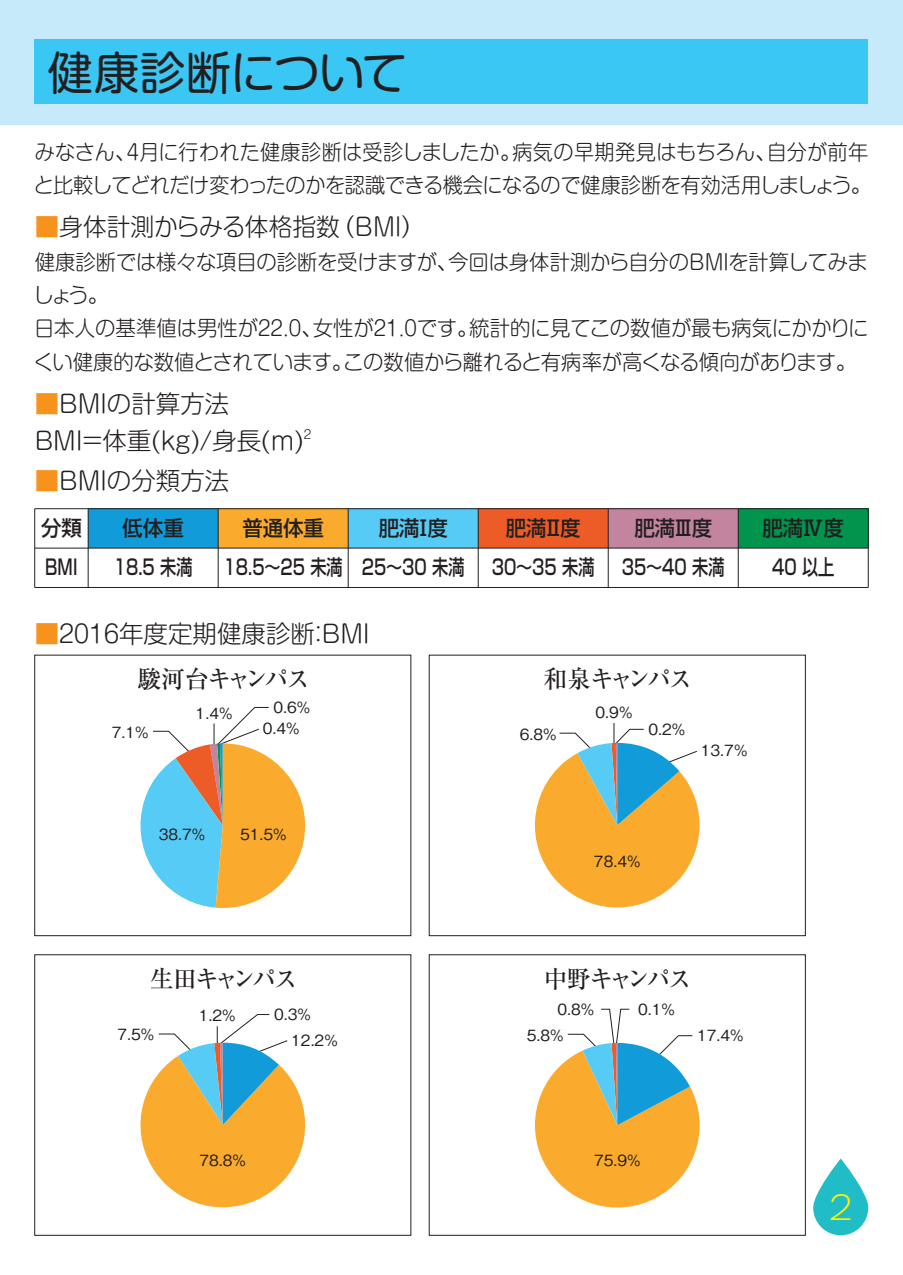
<style>
.page{position:relative;width:903px;height:1275px;background:#fff}
.page>*{position:absolute;margin:0;border:0;box-sizing:border-box;transform-origin:0 0}
.t1{font:45.5px "Shin M Go Pro";letter-spacing:-.015em;color:#231f20}
.t2{font:300 35px "Kyoka ICA Pro";color:#fff101}
.t3{font:300 24.5px/36.8px "Shin M Go Pro";color:#231f20}
.t4{font:500 24.5px "Ryumin Pro";letter-spacing:-.115em;color:#231f20}
.t5{font:500 24.5px "Ryumin Pro";letter-spacing:-.095em;color:#231f20}
.t6{font:300 21px/33.2px "Shin M Go Pro";letter-spacing:-.01em;color:#231f20}
.t7{font:300 21px/33.2px "Shin M Go Pro";letter-spacing:-.01em;color:#231f20;scale:.96 1}
.t8{font:500 21px/39.4px "Shin Go Pro";color:#231f20;text-align:center}
.t9{font:500 15.4px/21.2px "Gothic BBB Pro";color:#231f20}
.s1{color:#f7931d}
</style>
<div class="page">
<div style="left:0;top:0;width:903px;height:124px;background:#c6eafa"></div>
<div style="left:35px;top:40px;width:833px;height:64px;background:#3bc7f4"></div>
<svg style="left:813px;top:1158px;width:55px;height:77px;fill:#21bdc6"></svg>
<div style="left:88px;top:509px;width:130px;height:39px;background:#119cd9"></div>
<div style="left:218px;top:509px;width:130px;height:39px;background:#faab2e"></div>
<div style="left:348px;top:509px;width:130px;height:39px;background:#56cbf5"></div>
<div style="left:478px;top:509px;width:130px;height:39px;background:#ed5b26"></div>
<div style="left:608px;top:509px;width:130px;height:39px;background:#c3849f"></div>
<div style="left:738px;top:509px;width:130px;height:39px;background:#00944d"></div>
<hr style="left:35px;top:508px;width:833px;height:1px;background:#231f20">
<hr style="left:35px;top:548px;width:833px;height:1px;background:#231f20">
<hr style="left:35px;top:587px;width:833px;height:1px;background:#231f20">
<hr style="left:34px;top:509px;width:1px;height:78px;background:#231f20">
<hr style="left:88px;top:509px;width:1px;height:78px;background:#231f20">
<hr style="left:218px;top:509px;width:1px;height:78px;background:#231f20">
<hr style="left:348px;top:509px;width:1px;height:78px;background:#231f20">
<hr style="left:478px;top:509px;width:1px;height:78px;background:#231f20">
<hr style="left:608px;top:509px;width:1px;height:78px;background:#231f20">
<hr style="left:738px;top:509px;width:1px;height:78px;background:#231f20">
<hr style="left:868px;top:509px;width:1px;height:78px;background:#231f20">
<div style="left:34px;top:655px;width:377px;height:281px;border:1px solid #231f20"></div>
<div style="left:429px;top:655px;width:377px;height:281px;border:1px solid #231f20"></div>
<div style="left:34px;top:954px;width:377px;height:282px;border:1px solid #231f20"></div>
<div style="left:429px;top:954px;width:377px;height:282px;border:1px solid #231f20"></div>
<svg style="left:140px;top:707px;width:165px;height:201px"></svg>
<svg style="left:534px;top:723px;width:166px;height:185px"></svg>
<svg style="left:140px;top:1014px;width:166px;height:194px"></svg>
<svg style="left:535px;top:1008px;width:165px;height:200px"></svg>
<h1 class="t1" style="left:47px;top:36px;width:361px">健康診断について</h1>
<p class="t7" style="left:34px;top:133px;width:873px">みなさん、4月に行われた健康診断は受診しましたか。病気の早期発見はもちろん、自分が前年と比較してどれだけ変わったのかを認識できる機会になるので健康診断を有効活用しましょう。</p>
<p class="t3" style="left:35px;top:206px;width:392px"><span class="s1">■</span>身体計測からみる体格指数（BMI）</p>
<p class="t6" style="left:34px;top:243px;width:836px">健康診断では様々な項目の診断を受けますが、今回は身体計測から自分のBMIを計算してみましょう。<br>日本人の基準値は男性が22.0、女性が21.0です。統計的に見てこの数値が最も病気にかかりにくい健康的な数値とされています。この数値から離れると有病率が高くなる傾向があります。</p>
<p class="t3" style="left:35px;top:382px;width:278px"><span class="s1">■</span>BMIの計算方法<br>BMI=体重(kg)/身長(m)<sup>2</sup></p>
<p class="t3" style="left:35px;top:459px;width:196px"><span class="s1">■</span>BMIの分類方法</p>
<p class="t8" style="left:41px;top:505px;width:42px;text-align:left">分類<br>BMI</p>
<p class="t8" style="left:224px;top:505px;width:121px">普通体重<br>18.5～25 未満</p>
<p class="t8" style="left:362px;top:505px;width:104px">肥満Ⅰ度<br>25～30 未満</p>
<p class="t8" style="left:492px;top:505px;width:104px">肥満Ⅱ度<br>30～35 未満</p>
<p class="t8" style="left:622px;top:505px;width:104px">肥満Ⅲ度<br>35～40 未満</p>
<p class="t8" style="left:762px;top:505px;width:83px">肥満Ⅳ度<br>40 以上</p>
<p class="t8" style="left:114px;top:505px;width:80px">低体重<br>18.5 未満</p>
<p class="t3" style="left:35px;top:612px;width:336px"><span class="s1">■</span>2016年度定期健康診断：BMI</p>
<p class="t5" style="left:137px;top:660px;width:174px">駿河台キャンパス</p>
<p class="t4" style="left:544px;top:660px;width:150px">和泉キャンパス</p>
<p class="t9" style="left:112px;top:719px;width:38px">7.1%</p>
<p class="t9" style="left:196px;top:700px;width:38px">1.4%</p>
<p class="t9" style="left:263px;top:695px;width:49px;text-indent:10px">0.6%<br>0.4%</p>
<p class="t9" style="left:159px;top:821px;width:48px">38.7%</p>
<p class="t9" style="left:240px;top:821px;width:48px">51.5%</p>
<p class="t9" style="left:520px;top:721px;width:38px">6.8%</p>
<p class="t9" style="left:596px;top:700px;width:38px">0.9%</p>
<p class="t9" style="left:648px;top:716px;width:38px">0.2%</p>
<p class="t9" style="left:701px;top:738px;width:48px">13.7%</p>
<p class="t9" style="left:594px;top:849px;width:48px">78.4%</p>
<p class="t4" style="left:150px;top:959px;width:150px">生田キャンパス</p>
<p class="t4" style="left:544px;top:959px;width:150px">中野キャンパス</p>
<p class="t9" style="left:118px;top:1022px;width:38px">7.5%</p>
<p class="t9" style="left:199px;top:1003px;width:38px">1.2%</p>
<p class="t9" style="left:274px;top:1002px;width:38px">0.3%</p>
<p class="t9" style="left:291px;top:1027px;width:48px">12.2%</p>
<p class="t9" style="left:200px;top:1148px;width:48px">78.8%</p>
<p class="t9" style="left:557px;top:997px;width:38px">0.8%</p>
<p class="t9" style="left:638px;top:997px;width:38px">0.1%</p>
<p class="t9" style="left:527px;top:1022px;width:38px">5.8%</p>
<p class="t9" style="left:697px;top:1023px;width:48px">17.4%</p>
<p class="t9" style="left:594px;top:1148px;width:48px">75.9%</p>
<h2 class="t2" style="left:829px;top:1179px;width:25px">2</h2>
</div>
